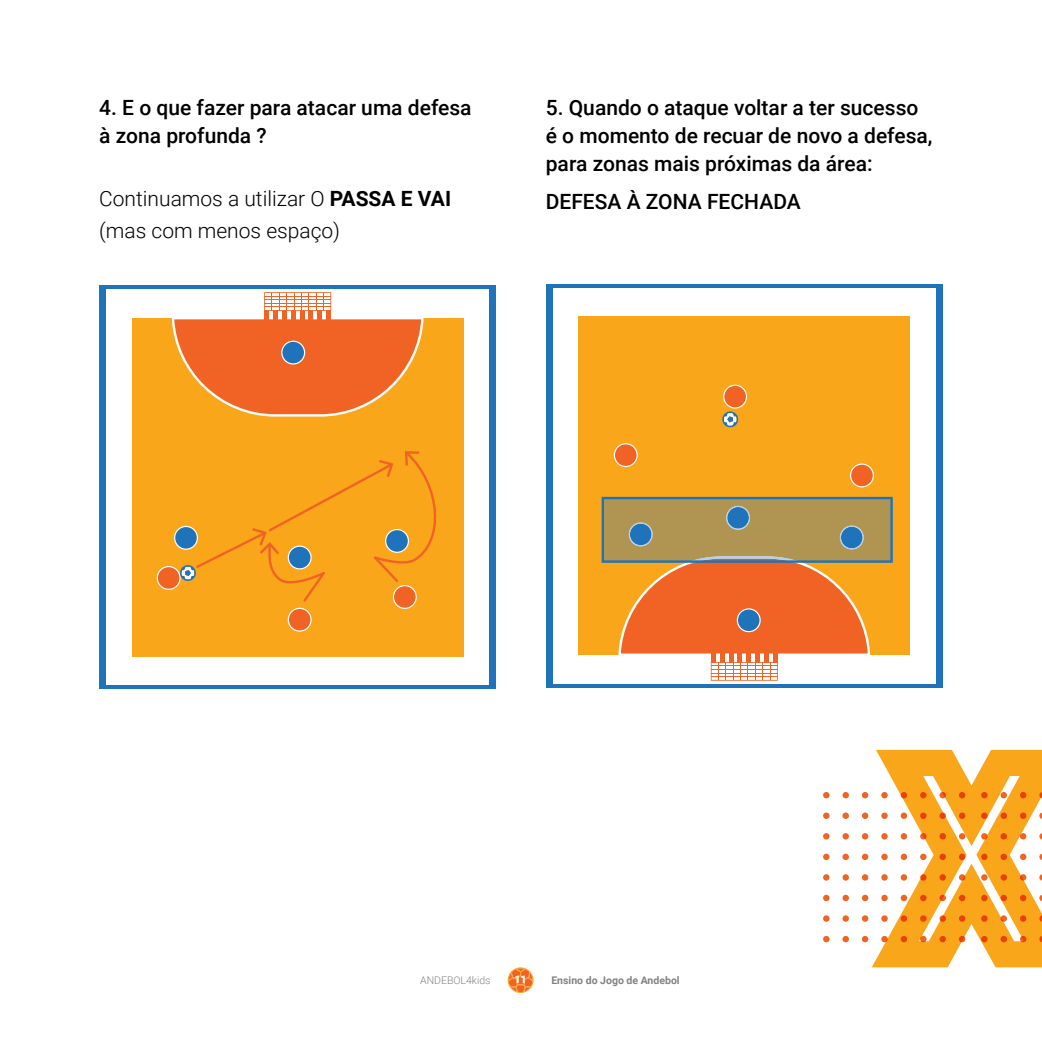
<style>
.page{position:relative;width:1042px;height:1042px;background:#fff}
.page>*{position:absolute;margin:0;border:0;box-sizing:border-box;transform-origin:0 0}
.t1{font:500 21px/28px "Roboto";color:#000}
.t2{font:300 21px/31.5px "Roboto";color:#000}
.t3{font:700 10.5px "Roboto";color:#808285}
.t4{font:300 10.5px "Roboto";color:#808285}
.t5{font:900 10.5px "Roboto";color:#fff}
.s1{font-weight:700}
</style>
<div class="page">
<svg style="left:508px;top:967px;width:25px;height:26px"></svg>
<div style="left:842px;top:936px;width:7px;height:6px;background:#ef6323;border-radius:50%"></div>
<div style="left:842px;top:915px;width:7px;height:7px;background:#ef6323;border-radius:50%"></div>
<div style="left:842px;top:895px;width:7px;height:6px;background:#ef6323;border-radius:50%"></div>
<div style="left:842px;top:874px;width:7px;height:6px;background:#ef6323;border-radius:50%"></div>
<div style="left:842px;top:853px;width:7px;height:7px;background:#ef6323;border-radius:50%"></div>
<div style="left:842px;top:833px;width:7px;height:6px;background:#ef6323;border-radius:50%"></div>
<div style="left:842px;top:812px;width:7px;height:7px;background:#ef6323;border-radius:50%"></div>
<div style="left:842px;top:792px;width:7px;height:6px;background:#ef6323;border-radius:50%"></div>
<svg style="left:823px;top:936px;width:6px;height:6px"></svg>
<div style="left:823px;top:915px;width:6px;height:7px;background:#ef6323;border-radius:50%"></div>
<svg style="left:823px;top:895px;width:6px;height:6px"></svg>
<svg style="left:823px;top:874px;width:6px;height:6px"></svg>
<div style="left:823px;top:853px;width:6px;height:7px;background:#ef6323;border-radius:50%"></div>
<svg style="left:823px;top:833px;width:6px;height:6px"></svg>
<div style="left:823px;top:812px;width:6px;height:7px;background:#ef6323;border-radius:50%"></div>
<svg style="left:823px;top:792px;width:6px;height:6px"></svg>
<svg style="left:862px;top:750px;width:180px;height:217px"></svg>
<div style="left:99px;top:286px;width:397px;height:403px;background:#1f73ba"></div>
<div style="left:106px;top:289px;width:383px;height:395px;background:#fff"></div>
<div style="left:132px;top:318px;width:331px;height:338px;background:#faa61a"></div>
<svg style="left:171px;top:292px;width:253px;height:125px"></svg>
<hr style="left:265px;top:296px;width:66px;height:1px;background:#f06324">
<hr style="left:265px;top:299px;width:66px;height:1px;background:#f06324">
<hr style="left:265px;top:303px;width:66px;height:1px;background:#f06324">
<hr style="left:265px;top:306px;width:66px;height:1px;background:#f06324">
<div style="left:282px;top:341px;width:23px;height:23px;background:#1f73ba;border-radius:50%"></div>
<div style="left:281px;top:341px;width:24px;height:23px;border:1px solid #fff;border-radius:50%"></div>
<svg style="left:175px;top:526px;width:22px;height:23px"></svg>
<div style="left:174px;top:526px;width:24px;height:24px;border:1px solid #fff;border-radius:50%"></div>
<svg style="left:393px;top:586px;width:23px;height:22px"></svg>
<div style="left:393px;top:585px;width:24px;height:24px;border:1px solid #fff;border-radius:50%"></div>
<div style="left:288px;top:608px;width:23px;height:23px;background:#f06324;border-radius:50%"></div>
<div style="left:288px;top:608px;width:24px;height:24px;border:1px solid #fff;border-radius:50%"></div>
<div style="left:157px;top:566px;width:23px;height:23px;background:#f06324;border-radius:50%"></div>
<div style="left:157px;top:566px;width:24px;height:24px;border:1px solid #fff;border-radius:50%"></div>
<svg style="left:180px;top:451px;width:257px;height:153px"></svg>
<div style="left:546px;top:284px;width:397px;height:403px;background:#1f73ba"></div>
<div style="left:553px;top:288px;width:383px;height:395px;background:#fff"></div>
<div style="left:578px;top:316px;width:332px;height:339px;background:#faa61a"></div>
<svg style="left:614px;top:443px;width:24px;height:24px"></svg>
<svg style="left:850px;top:463px;width:24px;height:24px"></svg>
<svg style="left:722px;top:385px;width:25px;height:42px"></svg>
<svg style="left:601px;top:497px;width:292px;height:184px"></svg>
<p class="t1" style="left:99px;top:93px;width:374px">4. E o que fazer para atacar uma defesa à zona profunda ?</p>
<p class="t2" style="left:99px;top:182px;width:353px">Continuamos a utilizar O <span class="s1">PASSA E VAI </span>(mas com menos espaço)</p>
<p class="t1" style="left:546px;top:93px;width:388px">5. Quando o ataque voltar a ter sucesso é o momento de recuar de novo a defesa, para zonas mais próximas da área:</p>
<p class="t1" style="left:546px;top:187px;width:256px">DEFESA À ZONA FECHADA</p>
<p class="t4" style="left:420px;top:973px;width:72px">ANDEBOL4kids</p>
<p class="t5" style="left:514px;top:972px;width:14px">11</p>
<p class="t3" style="left:551px;top:973px;width:130px">Ensino do Jogo de Andebol</p>
</div>
